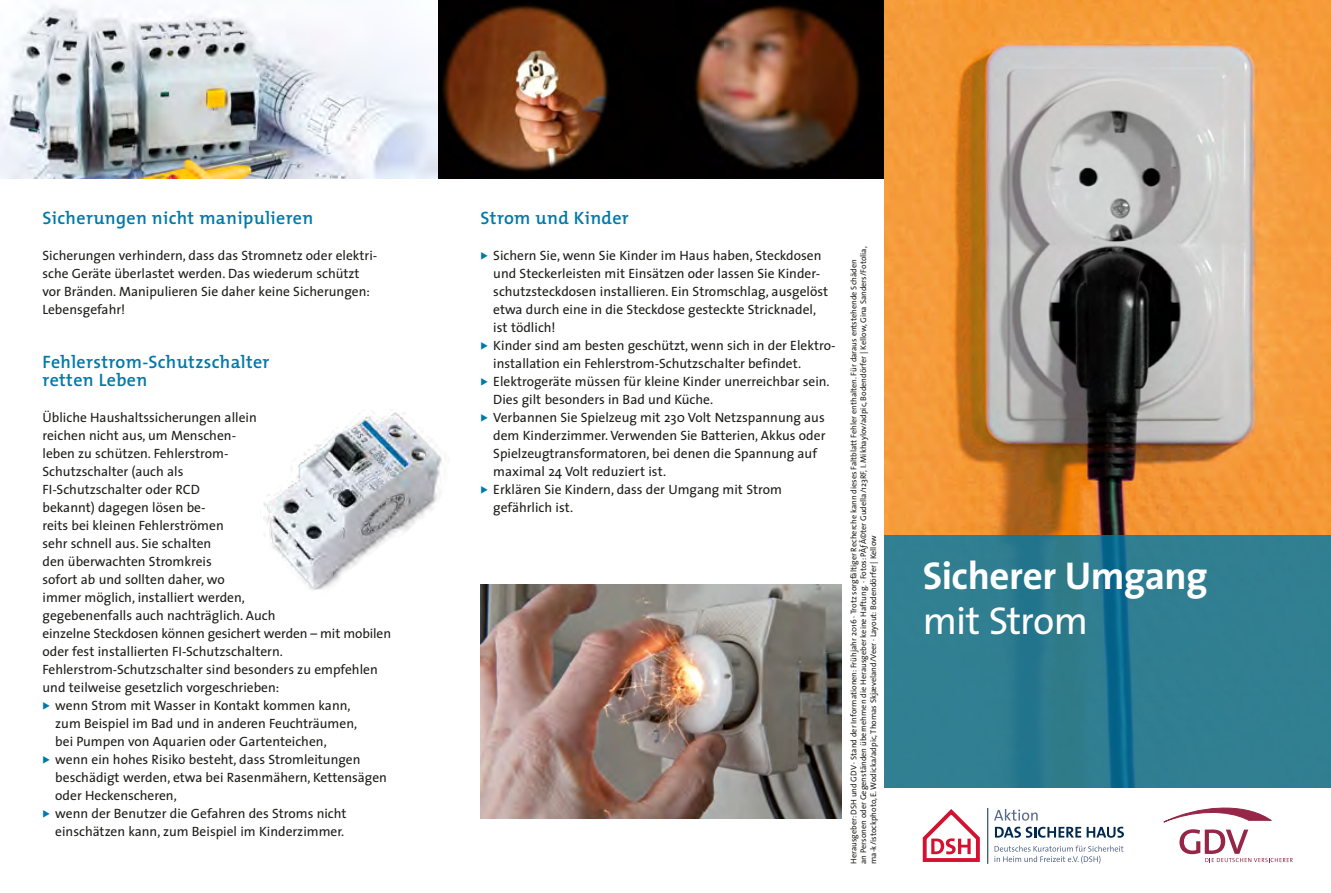
<style>
.page{position:relative;width:1331px;height:893px;background:#fff}
.page>*{position:absolute;margin:0;border:0;box-sizing:border-box;transform-origin:0 0}
.t1{font:700 39px "The Sans";letter-spacing:-.015em;color:#fff}
.t2{font:39px "The Sans";letter-spacing:-.025em;color:#fff}
.t3{font:700 33px "The Sans";letter-spacing:-.01em;color:#fff}
.t4{font:600 18px/18px "The Mix";letter-spacing:.02em;color:#0079a8}
.t5{font:13.5px/18px "The Sans";color:#1d1d1b}
.t6{font:8.25px/9.9px "The Sans";color:#1d1d1b}
.s1{color:#0079a8}
</style>
<div class="page">
<img style="left:438px;top:0;width:446px;height:179px">
<svg style="left:0;top:4px;width:438px;height:175px"></svg>
<img style="left:480px;top:584px;width:362px;height:234px">
<img style="left:263px;top:412px;width:179px;height:178px">
<svg style="left:1163px;top:807px;width:130px;height:55px"></svg>
<svg style="left:994px;top:845px;width:129px;height:18px"></svg>
<svg style="left:995px;top:827px;width:86px;height:11px"></svg>
<svg style="left:1087px;top:827px;width:37px;height:11px"></svg>
<svg style="left:994px;top:809px;width:44px;height:12px"></svg>
<hr style="left:987px;top:808px;width:1px;height:56px;background:#002851">
<svg style="left:922px;top:809px;width:58px;height:53px"></svg>
<img style="left:884px;top:0;width:447px;height:535px">
<svg style="left:884px;top:535px;width:447px;height:252px;background:#2d7c8f"></svg>
<h3 class="t4" style="left:43px;top:209px;width:272px">Sicherungen nicht manipulieren</h3>
<p class="t5" style="left:43px;top:246px;width:336px">Sicherungen verhindern, dass das Stromnetz oder elektri&shy;sche Geräte überlastet werden. Das wiederum schützt vor Bränden. Manipulieren Sie daher keine Sicherungen:<br>Lebensgefahr!</p>
<h3 class="t4" style="left:43px;top:353px;width:229px">Fehlerstrom-Schutzschalter retten Leben</h3>
<p class="t5" style="left:43px;top:408px;width:350px">Übliche Haushaltssicherungen allein<br>reichen nicht aus, um Menschen-<br>leben zu schützen. Fehlerstrom-<br>Schutzschalter (auch als<br>FI-Schutzschalter oder RCD<br>bekannt) dagegen lösen be-<br>reits bei kleinen Fehlerströmen<br>sehr schnell aus. Sie schalten<br>den überwachten Stromkreis<br>sofort ab und sollten daher, wo<br>immer möglich, installiert werden,<br>gegebenenfalls auch nachträglich. Auch<br>einzelne Steckdosen können gesichert werden – mit mobilen oder fest installierten FI-Schutzschaltern.<br>Fehlerstrom-Schutzschalter sind besonders zu empfehlen und teilweise gesetzlich vorgeschrieben:</p>
<p class="t5" style="left:55px;top:696px;width:303px;text-indent:-13px"><span class="s1">◆</span> wenn Strom mit Wasser in Kontakt kommen kann, zum Beispiel im Bad und in anderen Feuchträumen, bei Pumpen von Aquarien oder Gartenteichen,</p>
<p class="t5" style="left:55px;top:750px;width:333px;text-indent:-13px"><span class="s1">◆</span> wenn ein hohes Risiko besteht, dass Stromleitungen beschädigt werden, etwa bei Rasenmähern, Kettensägen oder Heckenscheren,</p>
<p class="t5" style="left:43px;top:804px;width:305px;text-align:right"><span class="s1">◆</span> wenn der Benutzer die Gefahren des Stroms nicht einschätzen kann, zum Beispiel im Kinderzimmer.</p>
<h3 class="t4" style="left:480px;top:209px;width:150px">Strom und Kinder</h3>
<p class="t5" style="left:493px;top:246px;width:336px;text-indent:-13px"><span class="s1">◆</span> Sichern Sie, wenn Sie Kinder im Haus haben, Steckdosen und Steckerleisten mit Einsätzen oder lassen Sie Kinder&shy;schutzsteckdosen installieren. Ein Stromschlag, ausgelöst etwa durch eine in die Steckdose gesteckte Stricknadel, ist tödlich!</p>
<p class="t5" style="left:493px;top:336px;width:344px;text-indent:-13px"><span class="s1">◆</span> Kinder sind am besten geschützt, wenn sich in der Elektro&shy;installation ein Fehlerstrom-Schutzschalter befindet.</p>
<p class="t5" style="left:493px;top:372px;width:338px;text-indent:-13px"><span class="s1">◆</span> Elektrogeräte müssen für kleine Kinder unerreichbar sein.<br>Dies gilt besonders in Bad und Küche.</p>
<p class="t5" style="left:493px;top:408px;width:334px;text-indent:-13px"><span class="s1">◆</span> Verbannen Sie Spielzeug mit 230 Volt Netzspannung aus dem Kinderzimmer. Verwenden Sie Batterien, Akkus oder Spielzeugtransformatoren, bei denen die Spannung auf maximal 24 Volt reduziert ist.</p>
<p class="t5" style="left:493px;top:480px;width:290px;text-indent:-13px"><span class="s1">◆</span> Erklären Sie Kindern, dass der Umgang mit Strom gefährlich ist.</p>
<p class="t6" style="left:848px;top:864px;width:619px;rotate:-90deg">Herausgeber: DSH und GDV · Stand der Informationen: Frühjahr 2016 · Trotz sorgfältiger Recherche kann dieses Faltblatt Fehler enthalten. Für daraus entstehende Schäden<br>an Personen oder Gegenständen übernehmen die Herausgeber keine Haftung. · Fotos: PÃƒÂ©ter Gudella/123RF, I. Mikhaylov/adpic, Bodendörfer | Kellow, Gina Sanders/Fotolia, ma-k/istockphoto, E. Wodicka/adpic, Thomas Skjæveland/Veer · Layout: Bodendörfer | Kellow</p>
<h2 class="t3" style="left:923px;top:546px;width:348px">Überschrift Sans bold 18,</h2>
<h1 class="t1" style="left:923px;top:543px;width:287px">Sicherer Umgang</h1>
<h1 class="t2" style="left:923px;top:588px;width:167px">mit Strom</h1>
</div>
